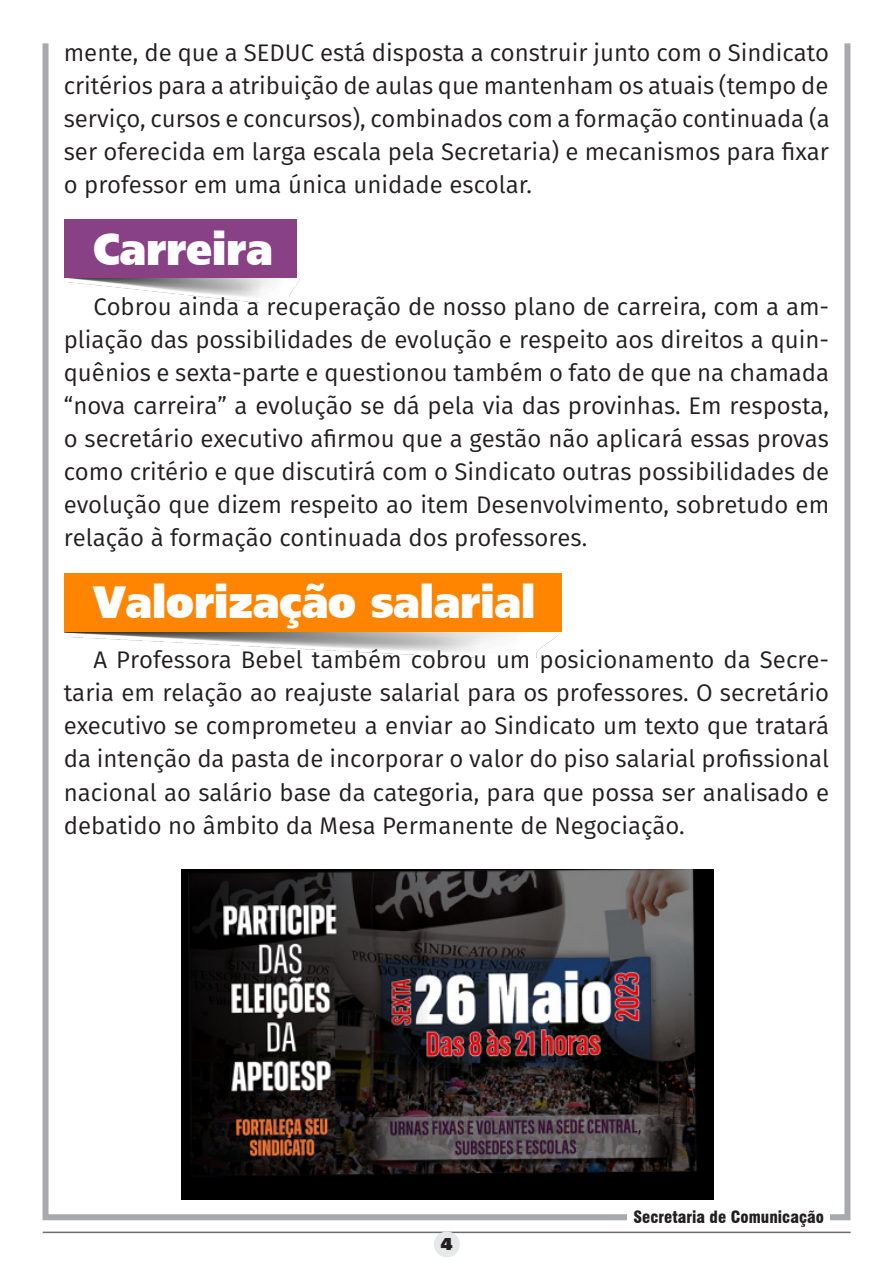
<style>
.page{position:relative;width:893px;height:1263px;background:#fff}
.page>*{position:absolute;margin:0;border:0;box-sizing:border-box;transform-origin:0 0}
.Subtítulo_2{font:900 45px "Palma Black S Si Extra";color:#fff;scale:.9 1}
.Corpo_do_texto{font:24px/33px "Fira Sans";color:#231f20;text-align:justify}
.t1{font:700 18px "U001 DOT Ultr";color:#231f20}
.t2{font:900 condensed 16.5px "Swiss 721 BT";color:#231f20}
</style>
<div class="page">
<div style="left:43px;top:40px;width:807px;height:1180px;border:6px solid #a8a9ad"></div>
<hr style="left:43px;top:1231px;width:808px;height:2px;background:#6c6d70">
<div style="left:434px;top:1231px;width:26px;height:26px;background:#e6e7e9;border-radius:50%"></div>
<div style="left:628px;top:1209px;width:202px;height:18px;background:#fff"></div>
<img style="left:64px;top:632px;width:496px;height:26px">
<div style="left:64px;top:574px;width:497px;height:58px;background:#ff8500"></div>
<img style="left:64px;top:253px;width:235px;height:50px">
<div style="left:64px;top:219px;width:232px;height:58px;background:#874184"></div>
<img style="left:182px;top:870px;width:531px;height:330px">
<p class="Corpo_do_texto" style="left:64px;top:36px;width:767px">mente, de que a SEDUC está disposta a construir junto com o Sindicato critérios para a atribuição de aulas que mantenham os atuais (tempo de serviço, cursos e concursos), combinados com a formação continuada (a ser oferecida em larga escala pela Secretaria) e mecanismos para fixar o professor em uma única unidade escolar.</p>
<p class="Subtítulo_2" style="left:94px;top:222px;width:201px">Carreira</p>
<p class="Corpo_do_texto" style="left:64px;top:290px;width:767px;text-indent:30px">Cobrou ainda a recuperação de nosso plano de carreira, com a am&shy;pliação das possibilidades de evolução e respeito aos direitos a quin&shy;quênios e sexta-parte e questionou também o fato de que na chamada “nova carreira” a evolução se dá pela via das provinhas. Em resposta, o secretário executivo afirmou que a gestão não aplicará essas provas como critério e que discutirá com o Sindicato outras possibilidades de evolução que dizem respeito ao item Desenvolvimento, sobretudo em relação à formação continuada dos professores.</p>
<p class="Subtítulo_2" style="left:94px;top:575px;width:492px">Valorização salarial</p>
<p class="Corpo_do_texto" style="left:64px;top:643px;width:767px;text-indent:30px">A Professora Bebel também cobrou um posicionamento da Secre&shy;taria em relação ao reajuste salarial para os professores. O secretário executivo se comprometeu a enviar ao Sindicato um texto que tratará da intenção da pasta de incorporar o valor do piso salarial profissional nacional ao salário base da categoria, para que possa ser analisado e debatido no âmbito da Mesa Permanente de Negociação.</p>
<p class="t1" style="left:441px;top:1233px;width:13px">4</p>
<p class="t2" style="left:633px;top:1207px;width:192px">Secretaria de Comunicação</p>
</div>
